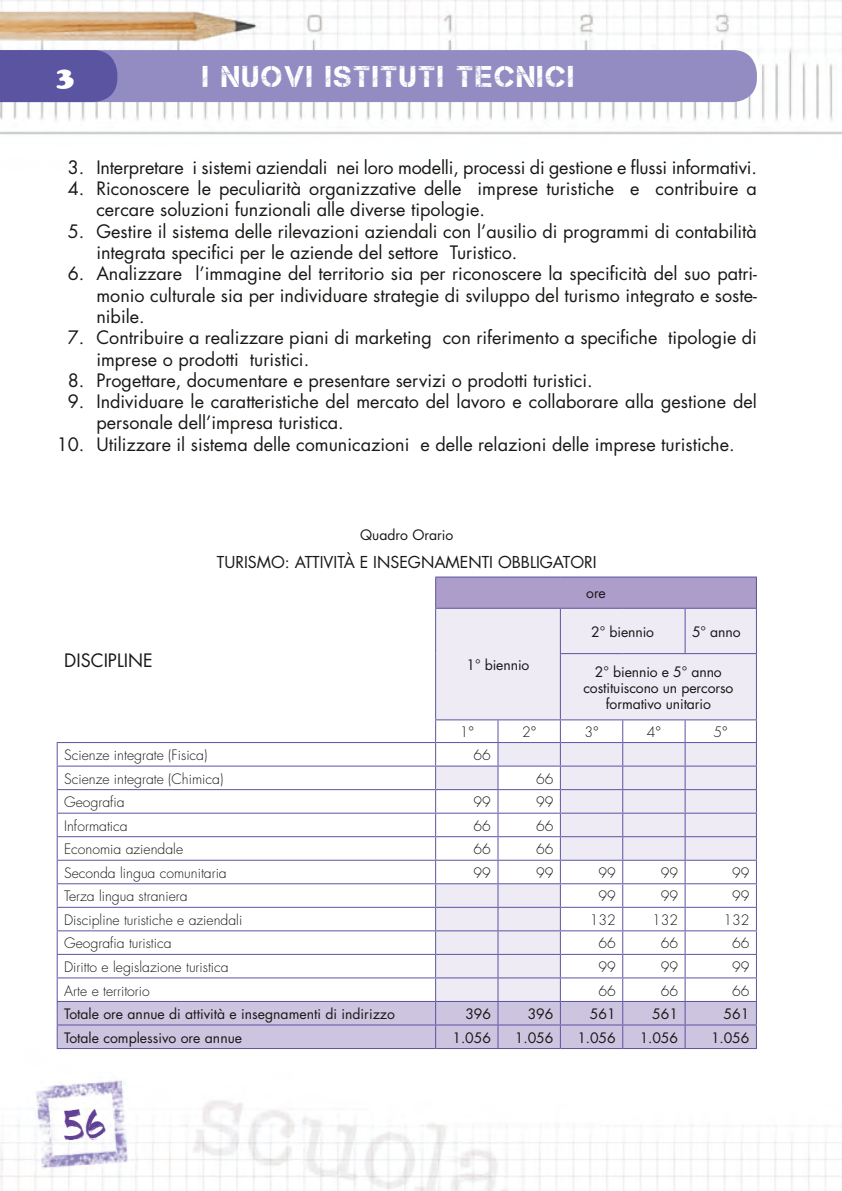
<style>
.page{position:relative;width:842px;height:1191px;background:#fff}
.page>*{position:absolute;margin:0;border:0;box-sizing:border-box;transform-origin:0 0}
.t1{font:44px "Caipirinha";color:#624194}
.t2{font:30px "Captureit";letter-spacing:.075em;color:#fff}
.t3{font:28px "Cooper Black Std";color:#fff}
.t4{font:18px/21.4px "Futura Std";color:#181816}
.t5{font:16px "Futura Std";color:#181816}
.t6{font:300 14px "Futura Std";color:#181816}
.t7{font:14px/16px "Futura Std";letter-spacing:-.01em;color:#181816;text-align:center}
</style>
<div class="page">
<img style="left:0;top:0;width:842px;height:1191px">
<svg style="left:0;top:50px;width:757px;height:52px"></svg>
<div style="left:436px;top:577px;width:320px;height:31px;background:#ad9dcb"></div>
<div style="left:436px;top:609px;width:320px;height:110px;background:#eeebf5"></div>
<hr style="left:435px;top:577px;width:1px;height:31px;background:#5b54a1">
<hr style="left:435px;top:576px;width:63px;height:1px;background:#5b54a1">
<hr style="left:498px;top:576px;width:62px;height:1px;background:#5b54a1">
<hr style="left:560px;top:576px;width:63px;height:1px;background:#5b54a1">
<hr style="left:623px;top:576px;width:62px;height:1px;background:#5b54a1">
<hr style="left:685px;top:576px;width:72px;height:1px;background:#5b54a1">
<hr style="left:756px;top:577px;width:1px;height:31px;background:#5b54a1">
<hr style="left:435px;top:609px;width:1px;height:44px;background:#5b54a1">
<hr style="left:435px;top:653px;width:1px;height:66px;background:#5b54a1">
<hr style="left:435px;top:608px;width:63px;height:1px;background:#5b54a1">
<hr style="left:498px;top:608px;width:62px;height:1px;background:#5b54a1">
<hr style="left:560px;top:608px;width:63px;height:1px;background:#5b54a1">
<hr style="left:623px;top:608px;width:62px;height:1px;background:#5b54a1">
<hr style="left:560px;top:609px;width:1px;height:44px;background:#5b54a1">
<hr style="left:685px;top:609px;width:1px;height:44px;background:#5b54a1">
<hr style="left:685px;top:608px;width:72px;height:1px;background:#5b54a1">
<hr style="left:756px;top:609px;width:1px;height:44px;background:#5b54a1">
<hr style="left:560px;top:654px;width:1px;height:65px;background:#5b54a1">
<hr style="left:560px;top:653px;width:63px;height:1px;background:#5b54a1">
<hr style="left:623px;top:653px;width:62px;height:1px;background:#5b54a1">
<hr style="left:685px;top:653px;width:72px;height:1px;background:#5b54a1">
<hr style="left:756px;top:654px;width:1px;height:65px;background:#5b54a1">
<hr style="left:435px;top:719px;width:63px;height:1px;background:#5b54a1">
<hr style="left:498px;top:719px;width:62px;height:1px;background:#5b54a1">
<hr style="left:560px;top:719px;width:63px;height:1px;background:#5b54a1">
<hr style="left:623px;top:719px;width:62px;height:1px;background:#5b54a1">
<hr style="left:685px;top:719px;width:72px;height:1px;background:#5b54a1">
<hr style="left:57px;top:1048px;width:379px;height:1px;background:#5b54a1">
<hr style="left:436px;top:1048px;width:62px;height:1px;background:#5b54a1">
<hr style="left:498px;top:1048px;width:62px;height:1px;background:#5b54a1">
<hr style="left:560px;top:1048px;width:63px;height:1px;background:#5b54a1">
<hr style="left:623px;top:1048px;width:62px;height:1px;background:#5b54a1">
<hr style="left:685px;top:1048px;width:72px;height:1px;background:#5b54a1">
<svg style="left:57px;top:720px;width:700px;height:328px"></svg>
<hr style="left:498px;top:1001px;width:62px;height:1px;background:#5b54a1">
<h3 class="t3" style="left:57px;top:59px;width:19px">3</h3>
<h2 class="t2" style="left:203px;top:60px;width:372px">I NUOVI ISTITUTI TECNICI</h2>
<p class="t4" style="left:68px;top:156px;width:691px">3. Interpretare i sistemi aziendali nei loro modelli, processi di gestione e flussi informativi.</p>
<p class="t4" style="left:96px;top:178px;width:662px;text-indent:-29px">4. Riconoscere le peculiarità organizzative delle imprese turistiche e contribuire a cercare soluzioni funzionali alle diverse tipologie.</p>
<p class="t4" style="left:96px;top:220px;width:662px;text-indent:-29px">5. Gestire il sistema delle rilevazioni aziendali con l’ausilio di programmi di contabilità integrata specifici per le aziende del settore Turistico.</p>
<p class="t4" style="left:96px;top:263px;width:662px;text-align:justify;text-indent:-29px">6. Analizzare l’immagine del territorio sia per riconoscere la specificità del suo patri&shy;monio culturale sia per individuare strategie di sviluppo del turismo integrato e soste&shy;nibile.</p>
<p class="t4" style="left:96px;top:327px;width:662px;text-indent:-29px">7. Contribuire a realizzare piani di marketing con riferimento a specifiche tipologie di imprese o prodotti turistici.</p>
<p class="t4" style="left:68px;top:370px;width:526px">8. Progettare, documentare e presentare servizi o prodotti turistici.</p>
<p class="t4" style="left:96px;top:391px;width:662px;text-indent:-29px">9. Individuare le caratteristiche del mercato del lavoro e collaborare alla gestione del personale dell’impresa turistica.</p>
<p class="t4" style="left:57px;top:434px;width:679px">10. Utilizzare il sistema delle comunicazioni e delle relazioni delle imprese turistiche.</p>
<p class="t7" style="left:360px;top:527px;width:95px">Quadro Orario</p>
<p class="t5" style="left:217px;top:552px;width:381px">TURISMO: ATTIVITà E INSEGNAMENTI OBBLIGATORI</p>
<p class="t4" style="left:64px;top:650px;width:90px">DISCIPLINE</p>
<p class="t7" style="left:467px;top:657px;width:64px">1° biennio</p>
<p class="t7" style="left:586px;top:585px;width:21px">ore</p>
<p class="t7" style="left:591px;top:624px;width:64px">2° biennio</p>
<p class="t7" style="left:692px;top:624px;width:50px">5° anno</p>
<p class="t7" style="left:583px;top:663px;width:151px">2° biennio e 5° anno costituiscono un percorso formativo unitario</p>
<p class="t6" style="left:460px;top:723px;width:16px">1°</p>
<p class="t6" style="left:522px;top:723px;width:16px">2°</p>
<p class="t6" style="left:584px;top:723px;width:16px">3°</p>
<p class="t6" style="left:647px;top:723px;width:16px">4°</p>
<p class="t6" style="left:714px;top:723px;width:16px">5°</p>
<p class="t6" style="left:64px;top:746px;width:145px">Scienze integrate (Fisica)</p>
<p class="t6" style="left:474px;top:746px;width:19px">66</p>
<p class="t6" style="left:64px;top:770px;width:161px">Scienze integrate (Chimica)</p>
<p class="t6" style="left:536px;top:770px;width:19px">66</p>
<p class="t6" style="left:64px;top:793px;width:62px">Geografia</p>
<p class="t6" style="left:474px;top:793px;width:19px">99</p>
<p class="t6" style="left:536px;top:793px;width:19px">99</p>
<p class="t6" style="left:64px;top:817px;width:65px">Informatica</p>
<p class="t6" style="left:474px;top:817px;width:19px">66</p>
<p class="t6" style="left:536px;top:817px;width:19px">66</p>
<p class="t6" style="left:64px;top:840px;width:120px">Economia aziendale</p>
<p class="t6" style="left:474px;top:840px;width:19px">66</p>
<p class="t6" style="left:536px;top:840px;width:19px">66</p>
<p class="t6" style="left:64px;top:864px;width:164px">Seconda lingua comunitaria</p>
<p class="t6" style="left:474px;top:864px;width:19px">99</p>
<p class="t6" style="left:536px;top:864px;width:19px">99</p>
<p class="t6" style="left:598px;top:864px;width:19px">99</p>
<p class="t6" style="left:661px;top:864px;width:19px">99</p>
<p class="t6" style="left:732px;top:864px;width:19px">99</p>
<p class="t6" style="left:64px;top:887px;width:125px">Terza lingua straniera</p>
<p class="t6" style="left:598px;top:887px;width:19px">99</p>
<p class="t6" style="left:661px;top:887px;width:19px">99</p>
<p class="t6" style="left:732px;top:887px;width:19px">99</p>
<p class="t6" style="left:64px;top:911px;width:180px">Discipline turistiche e aziendali</p>
<p class="t6" style="left:590px;top:911px;width:28px">132</p>
<p class="t6" style="left:652px;top:911px;width:28px">132</p>
<p class="t6" style="left:723px;top:911px;width:28px">132</p>
<p class="t6" style="left:64px;top:935px;width:109px">Geografia turistica</p>
<p class="t6" style="left:598px;top:935px;width:19px">66</p>
<p class="t6" style="left:661px;top:935px;width:19px">66</p>
<p class="t6" style="left:732px;top:935px;width:19px">66</p>
<p class="t6" style="left:64px;top:958px;width:166px">Diritto e legislazione turistica</p>
<p class="t6" style="left:598px;top:958px;width:19px">99</p>
<p class="t6" style="left:661px;top:958px;width:19px">99</p>
<p class="t6" style="left:732px;top:958px;width:19px">99</p>
<p class="t6" style="left:64px;top:982px;width:87px">Arte e territorio</p>
<p class="t6" style="left:598px;top:982px;width:19px">66</p>
<p class="t6" style="left:661px;top:982px;width:19px">66</p>
<p class="t6" style="left:732px;top:982px;width:19px">66</p>
<p class="t7" style="left:64px;top:1006px;width:332px">Totale ore annue di attività e insegnamenti di indirizzo</p>
<p class="t7" style="left:465px;top:1006px;width:27px">396</p>
<p class="t7" style="left:528px;top:1006px;width:27px">396</p>
<p class="t7" style="left:590px;top:1006px;width:27px">561</p>
<p class="t7" style="left:652px;top:1006px;width:27px">561</p>
<p class="t7" style="left:723px;top:1006px;width:27px">561</p>
<p class="t7" style="left:64px;top:1029px;width:179px">Totale complessivo ore annue</p>
<p class="t7" style="left:453px;top:1029px;width:40px">1.056</p>
<p class="t7" style="left:515px;top:1029px;width:40px">1.056</p>
<p class="t7" style="left:577px;top:1029px;width:40px">1.056</p>
<p class="t7" style="left:640px;top:1029px;width:40px">1.056</p>
<p class="t7" style="left:711px;top:1029px;width:40px">1.056</p>
<h1 class="t1" style="left:64px;top:1098px;width:45px">56</h1>
</div>
